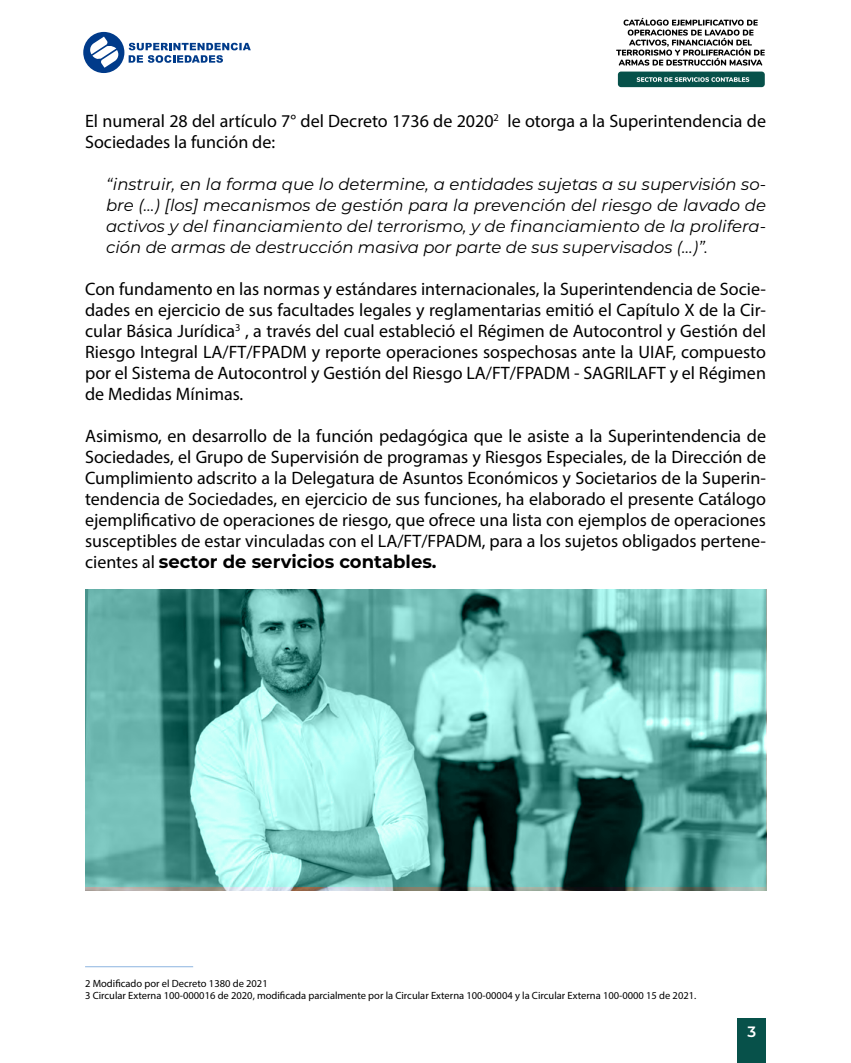
<style>
.page{position:relative;width:851px;height:1063px;background:#fff}
.page>*{position:absolute;margin:0;border:0;box-sizing:border-box;transform-origin:0 0}
.t1{font:18px/21px "Myriad Pro";color:#000;text-align:justify}
.t2{font:700 18px "Montserrat";color:#000}
.t3{font:italic 16.5px/21px "Montserrat";color:#000;text-align:justify}
.t4{font:600 15px "Montserrat";color:#fff}
.t5{font:10.5px/12px "Myriad Pro";color:#000}
.s1{font-family:"Myriad Pro";font-weight:400}
</style>
<div class="page">
<div style="left:737px;top:1019px;width:29px;height:44px;background:#07514a"></div>
<svg style="left:83px;top:32px;width:168px;height:41px"></svg>
<svg style="left:616px;top:18px;width:148px;height:48px"></svg>
<div style="left:617px;top:72px;width:147px;height:15px;background:#07514a;border-radius:3px"></div>
<svg style="left:636px;top:77px;width:113px;height:5px"></svg>
<hr style="left:85px;top:966px;width:108px;height:1px;background:#99bde3">
<svg style="left:85px;top:589px;width:680px;height:298px;background:#68aca6"></svg>
<p class="t1" style="left:85px;top:110px;width:682px">El numeral 28 del artículo 7° del Decreto 1736 de 2020<sup>2</sup> le otorga a la Superintendencia de<br>Sociedades la función de:</p>
<p class="t3" style="left:106px;top:173px;width:661px">“instruir, en la forma que lo determine, a entidades sujetas a su supervisión so&shy;bre (…) [los] mecanismos de gestión para la prevención del riesgo de lavado de activos y del financiamiento del terrorismo, y de financiamiento de la prolifera&shy;ción de armas de destrucción masiva por parte de sus supervisados (…)”.</p>
<p class="t1" style="left:85px;top:278px;width:682px">Con fundamento en las normas y estándares internacionales, la Superintendencia de Socie&shy;dades en ejercicio de sus facultades legales y reglamentarias emitió el Capítulo X de la Cir&shy;cular Básica Jurídica<sup>3</sup> , a través del cual estableció el Régimen de Autocontrol y Gestión del Riesgo Integral LA/FT/FPADM y reporte operaciones sospechosas ante la UIAF, compuesto por el Sistema de Autocontrol y Gestión del Riesgo LA/FT/FPADM - SAGRILAFT y el Régimen de Medidas Mínimas.</p>
<p class="t1" style="left:85px;top:425px;width:682px">Asimismo, en desarrollo de la función pedagógica que le asiste a la Superintendencia de Sociedades, el Grupo de Supervisión de programas y Riesgos Especiales, de la Dirección de Cumplimiento adscrito a la Delegatura de Asuntos Económicos y Societarios de la Superin&shy;tendencia de Sociedades, en ejercicio de sus funciones, ha elaborado el presente Catálogo ejemplificativo de operaciones de riesgo, que ofrece una lista con ejemplos de operaciones susceptibles de estar vinculadas con el LA/FT/FPADM, para a los sujetos obligados pertene-</p>
<p class="t2" style="left:85px;top:549px;width:353px"><span class="s1">cientes al</span> sector de servicios contables.</p>
<p class="t5" style="left:85px;top:978px;width:612px">2 Modificado por el Decreto 1380 de 2021<br>3 Circular Externa 100-000016 de 2020, modificada parcialmente por la Circular Externa 100-00004 y la Circular Externa 100-0000 15 de 2021.</p>
<p class="t4" style="left:747px;top:1021px;width:10px">3</p>
</div>
